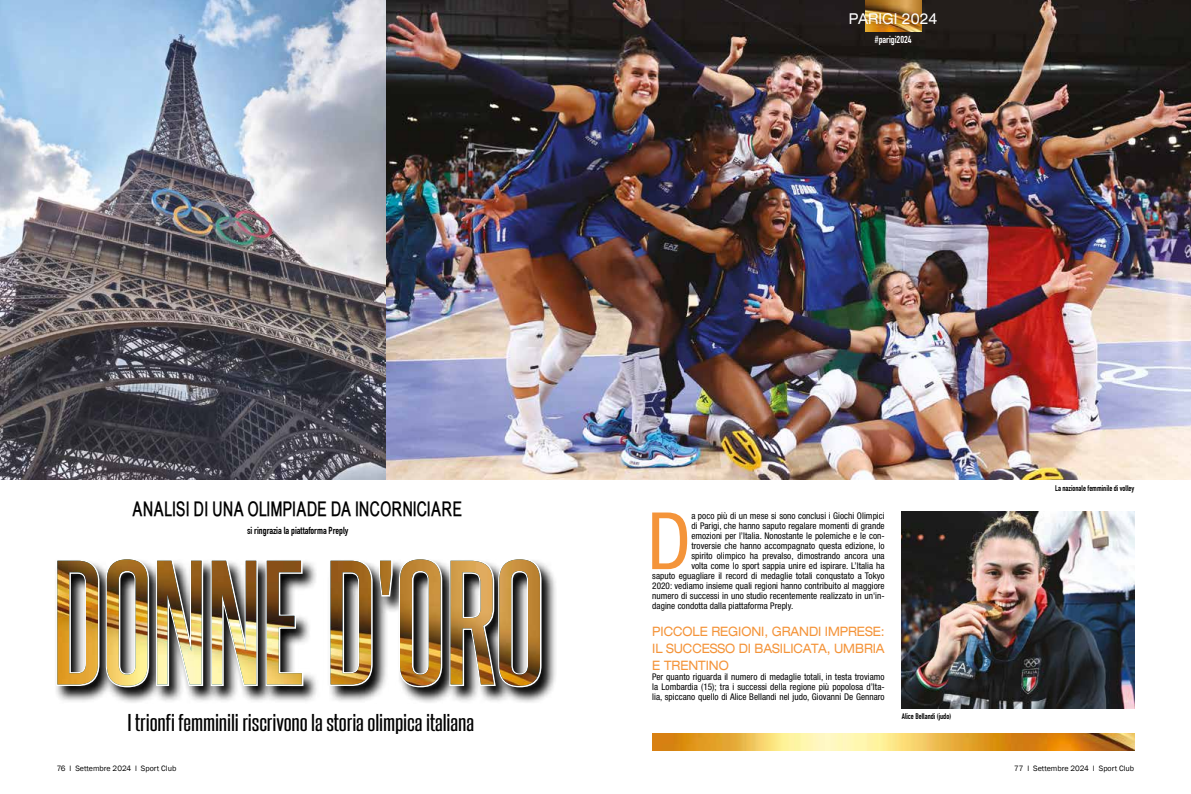
<style>
.page{position:relative;width:1191px;height:794px;background:#fff}
.page>*{position:absolute;margin:0;border:0;box-sizing:border-box;transform-origin:0 0}
.t1{font:condensed 79.2px "Helvetica Neue";color:#f4943a}
.t2{font:21px "Steelfish Rg";letter-spacing:-.005em;color:#000;scale:1.31 1}
.t3{font:700 20px "Babel Sans";color:#000;scale:.89 1}
.t4{font:expanded 15px "Helvetica Neue";color:#fff;scale:.89 1}
.t5{font:expanded 13px/17px "Helvetica Neue";letter-spacing:-.005em;color:#f4943a;text-align:justify;scale:.89 1}
.t6{font:700 10px "DIN Condensed";color:#000}
.t7{font:700 10px "DIN Condensed";color:#fff}
.t8{font:condensed 9.2px/10px "Helvetica Neue";letter-spacing:.005em;color:#000;text-align:justify}
.t9{font:8px "Franklin Gothic";color:#000}
.t10{font:700 8px "DIN Condensed";color:#000}
</style>
<div class="page">
<img style="left:0;top:0;width:1191px;height:479px">
<svg style="left:56px;top:563px;width:500px;height:140px"></svg>
<svg style="left:328px;top:562px;width:215px;height:126px"></svg>
<img style="left:57px;top:559px;width:483px;height:127px">
<img style="left:865px;top:0;width:56px;height:31px">
<img style="left:652px;top:733px;width:482px;height:17px">
<img style="left:901px;top:512px;width:233px;height:197px">
<h3 class="t3" style="left:133px;top:497px;width:372px">ANALISI DI UNA OLIMPIADE DA INCORNICIARE</h3>
<p class="t6" style="left:247px;top:527px;width:103px">si ringrazia la piattaforma Preply</p>
<h2 class="t2" style="left:127px;top:709px;width:266px">I trionfi femminili riscrivono la storia olimpica italiana</h2>
<h3 class="t4" style="left:849px;top:10px;width:101px">PARIGI 2024</h3>
<p class="t7" style="left:875px;top:36px;width:38px">#parigi2024</p>
<h1 class="t1" style="left:647px;top:495px;width:46px">D</h1>
<p class="t8" style="left:691px;top:511px;width:195px">a poco più di un mese si sono conclusi i Giochi Olimpici</p>
<p class="t8" style="left:691px;top:521px;width:195px">di Parigi, che hanno saputo regalare momenti di grande</p>
<p class="t8" style="left:691px;top:531px;width:195px">emozioni per l’Italia. Nonostante le polemiche e le con-</p>
<p class="t8" style="left:691px;top:541px;width:195px">troversie che hanno accompagnato questa edizione, lo</p>
<p class="t8" style="left:691px;top:551px;width:195px">spirito olimpico ha prevalso, dimostrando ancora una</p>
<p class="t8" style="left:691px;top:561px;width:195px">volta come lo sport sappia unire ed ispirare. L’Italia ha</p>
<p class="t8" style="left:652px;top:571px;width:234px">saputo eguagliare il record di medaglie totali conqustato a Tokyo</p>
<p class="t8" style="left:652px;top:581px;width:234px">2020: vediamo insieme quali regioni hanno contribuito al maggiore</p>
<p class="t8" style="left:652px;top:591px;width:234px">numero di successi in uno studio recentemente realizzato in un'in-</p>
<p class="t8" style="left:652px;top:601px;width:143px">dagine condotta dalla piattaforma Preply.</p>
<h3 class="t5" style="left:652px;top:623px;width:263px">PICCOLE REGIONI, GRANDI IMPRESE:<br>IL SUCCESSO DI BASILICATA, UMBRIA E TRENTINO</h3>
<p class="t8" style="left:652px;top:672px;width:234px">Per quanto riguarda il numero di medaglie totali, in testa troviamo la Lombardia (15); tra i successi della regione più popolosa d’Ita&shy;lia, spiccano quello di Alice Bellandi nel judo, Giovanni De Gennaro</p>
<p class="t10" style="left:901px;top:713px;width:51px">Alice Bellandi (judo)</p>
<p class="t10" style="left:1055px;top:486px;width:81px">La nazionale femminile di volley</p>
<p class="t9" style="left:57px;top:764px;width:121px">76 l Settembre 2024 l Sport Club</p>
<p class="t9" style="left:1014px;top:764px;width:121px">77 l Settembre 2024 l Sport Club</p>
</div>
